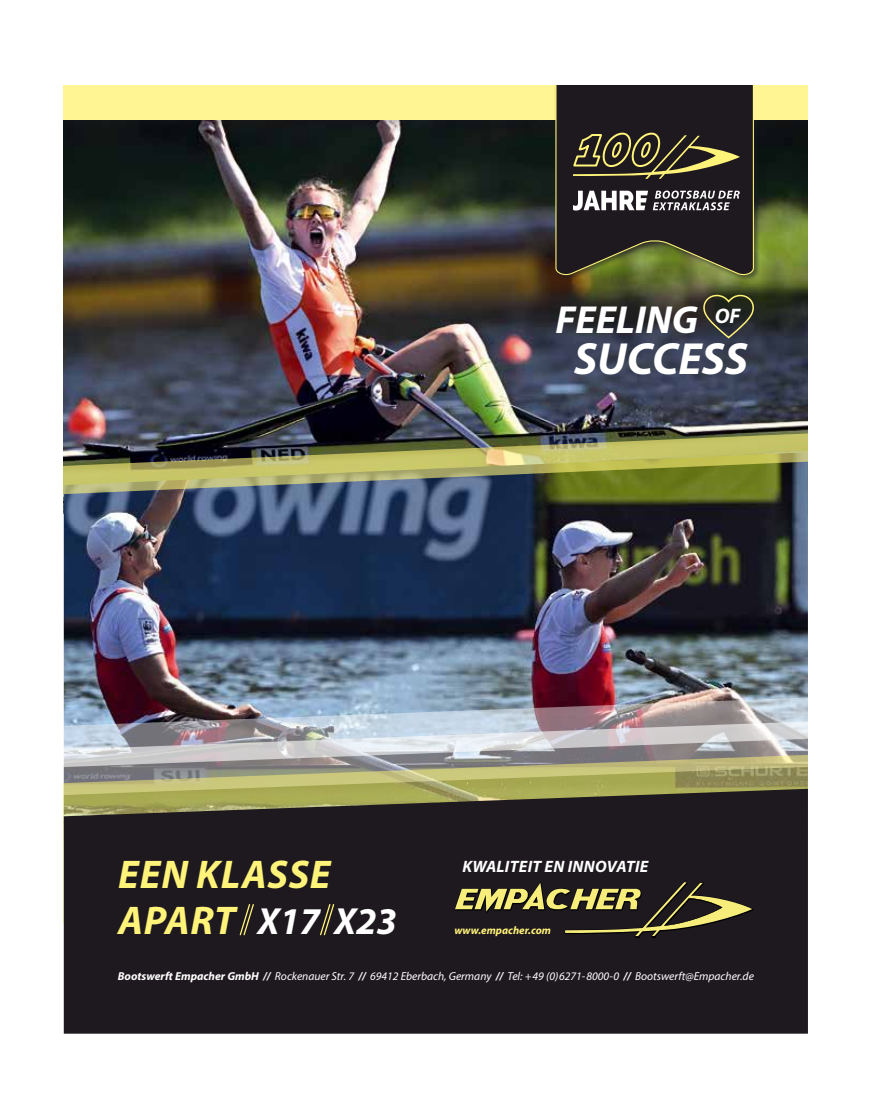
<style>
.page{position:relative;width:893px;height:1106px;background:#fff}
.page>*{position:absolute;margin:0;border:0;box-sizing:border-box;transform-origin:0 0}
.t1{font:italic 700 45.3px "Myriad Pro";color:#fff}
.t2{font:italic 700 40.2px "Myriad Pro";letter-spacing:.02em;color:#fff37a}
.t3{font:italic 700 39.15px "Myriad Pro";color:#fff}
.t4{font:italic 700 37.95px "Myriad Pro";color:#fff}
.t5{font:italic 700 21.15px "Myriad Pro";color:#fff}
.t6{font:italic 700 16.5px "Myriad Pro";letter-spacing:.02em;color:#fff}
.t7{font:italic 11.55px "Myriad Pro";color:#fff}
.t8{font:italic 700 10.95px "Myriad Pro";color:#fff37a}
.s1{font-size:40.2px;color:#fff37a}
.s2{font-weight:700}
</style>
<div class="page">
<img style="left:64px;top:134px;width:744px;height:298px">
<img style="left:64px;top:498px;width:744px;height:187px">
<img style="left:64px;top:685px;width:744px;height:25px">
<svg style="left:64px;top:780px;width:744px;height:8px;background:#adac64"></svg>
<img style="left:64px;top:710px;width:744px;height:70px">
<div style="left:64px;top:788px;width:744px;height:245px;background:#1e191e"></div>
<img style="left:64px;top:432px;width:744px;height:66px">
<svg style="left:454px;top:881px;width:300px;height:57px;background:#4a442f"></svg>
<svg style="left:702px;top:294px;width:53px;height:46px;background:#3a3c32"></svg>
<div style="left:64px;top:85px;width:744px;height:49px;background:#1b1c20;opacity:.42"></div>
<div style="left:64px;top:85px;width:744px;height:34px;background:#fff592"></div>
<div style="left:554px;top:85px;width:206px;height:196px;background:#1b1c20;opacity:.51"></div>
<svg style="left:555px;top:85px;width:199px;height:191px;background:#3c382e"></svg>
<div style="left:753px;top:85px;width:55px;height:34px;background:#fff592"></div>
<svg style="left:319px;top:903px;width:16px;height:33px"></svg>
<svg style="left:239px;top:903px;width:16px;height:33px"></svg>
<h3 class="t3" style="left:555px;top:294px;width:144px">FEELING</h3>
<h1 class="t1" style="left:574px;top:329px;width:175px">SUCCESS</h1>
<h3 class="t5" style="left:715px;top:302px;width:27px">OF</h3>
<h2 class="t2" style="left:118px;top:848px;width:214px">EEN KLASSE</h2>
<h3 class="t4" style="left:118px;top:896px;width:280px"><span class="s1">APART</span> X17 X23</h3>
<h3 class="t6" style="left:462px;top:856px;width:188px">KWALITEIT EN INNOVATIE</h3>
<p class="t8" style="left:454px;top:922px;width:98px">www.empacher.com</p>
<p class="t7" style="left:118px;top:968px;width:638px"><span class="s2">Bootswerft Empacher GmbH //</span> Rockenauer Str. 7 <span class="s2">//</span> 69412 Eberbach, Germany <span class="s2">//</span> Tel: +49 (0)6271-8000-0 <span class="s2">//</span> Bootswerft@Empacher.de</p>
</div>
